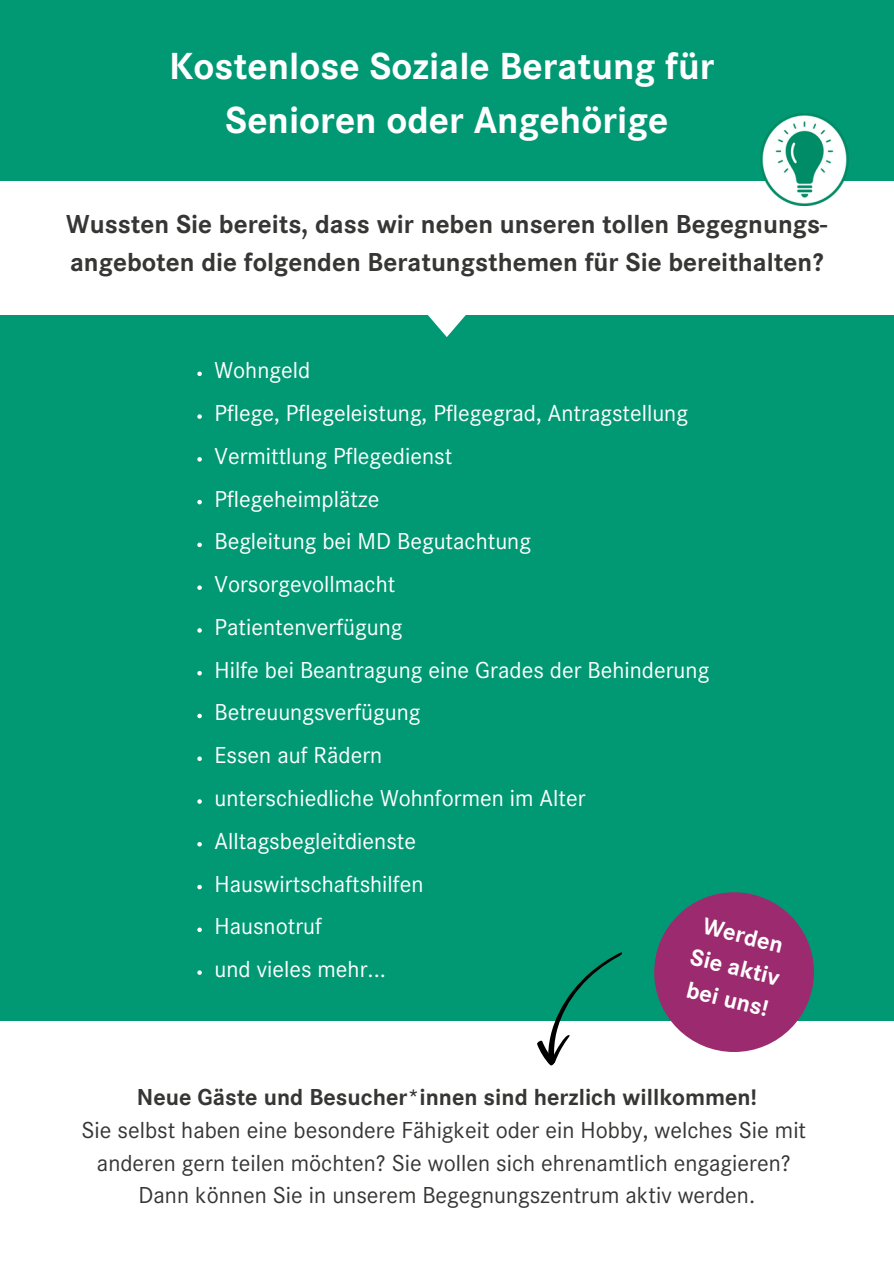
<style>
.page{position:relative;width:894px;height:1264px;background:#fff}
.page>*{position:absolute;margin:0;border:0;box-sizing:border-box;transform-origin:0 0}
.t1{font:700 39.15px/54.4px "Corporate S";color:#fff;text-align:center}
.t2{font:700 27px/37.2px "Corporate S";color:#363635}
.t3{font:700 24.3px/32.7px "Corporate S";color:#fff}
.t4{font:24px "Corporate S";color:#fff}
.t5{font:24px "Corporate S";color:#363635}
.t6{font:700 24px "Corporate S";color:#363635}
</style>
<div class="page">
<div style="left:0;top:0;width:893px;height:1263px;background:#019973"></div>
<div style="left:0;top:181px;width:893px;height:134px;background:#fff"></div>
<div style="left:0;top:1020px;width:893px;height:243px;background:#fff"></div>
<svg style="left:428px;top:315px;width:38px;height:22px"></svg>
<img style="left:760px;top:113px;width:87px;height:92px">
<svg style="left:197px;top:371px;width:5px;height:5px"></svg>
<svg style="left:197px;top:414px;width:5px;height:5px"></svg>
<svg style="left:197px;top:457px;width:5px;height:4px"></svg>
<svg style="left:197px;top:500px;width:5px;height:4px"></svg>
<svg style="left:197px;top:542px;width:5px;height:5px"></svg>
<svg style="left:197px;top:585px;width:5px;height:5px"></svg>
<svg style="left:197px;top:628px;width:5px;height:4px"></svg>
<svg style="left:197px;top:671px;width:5px;height:4px"></svg>
<svg style="left:197px;top:713px;width:5px;height:5px"></svg>
<svg style="left:197px;top:756px;width:5px;height:5px"></svg>
<svg style="left:197px;top:799px;width:5px;height:4px"></svg>
<svg style="left:197px;top:842px;width:5px;height:4px"></svg>
<svg style="left:197px;top:884px;width:5px;height:5px"></svg>
<svg style="left:197px;top:927px;width:5px;height:5px"></svg>
<svg style="left:197px;top:970px;width:5px;height:4px"></svg>
<div style="left:654px;top:892px;width:159px;height:159px;background:#9c2a6f;border-radius:50%"></div>
<svg style="left:525px;top:952px;width:107px;height:114px"></svg>
<p class="t1" style="left:169px;top:45px;width:547px">Kostenlose Soziale Beratung für<br>Senioren oder Angehörige</p>
<p class="t2" style="left:66px;top:210px;width:762px">Wussten Sie bereits, dass wir neben unseren tollen Begegnungs&shy;angeboten die folgenden Beratungsthemen für Sie bereithalten?</p>
<h1 class="t4" style="left:214px;top:362px;width:97px">Wohngeld</h1>
<p class="t4" style="left:214px;top:405px;width:475px">Pflege, Pflegeleistung, Pflegegrad, Antragstellung</p>
<h2 class="t4" style="left:214px;top:448px;width:239px">Vermittlung Pflegedienst</h2>
<p class="t4" style="left:214px;top:490px;width:166px">Pflegeheimplätze</p>
<p class="t4" style="left:214px;top:533px;width:318px">Begleitung bei MD Begutachtung</p>
<p class="t4" style="left:214px;top:576px;width:182px">Vorsorgevollmacht</p>
<p class="t4" style="left:214px;top:619px;width:189px">Patientenverfügung</p>
<p class="t4" style="left:214px;top:661px;width:496px">Hilfe bei Beantragung eine Grades der Behinderung</p>
<p class="t4" style="left:214px;top:704px;width:207px">Betreuungsverfügung</p>
<p class="t4" style="left:214px;top:747px;width:169px">Essen auf Rädern</p>
<p class="t4" style="left:214px;top:790px;width:372px">unterschiedliche Wohnformen im Alter</p>
<p class="t4" style="left:214px;top:832px;width:203px">Alltagsbegleitdienste</p>
<p class="t4" style="left:214px;top:875px;width:210px">Hauswirtschaftshilfen</p>
<p class="t4" style="left:214px;top:918px;width:109px">Hausnotruf</p>
<p class="t4" style="left:214px;top:961px;width:173px">und vieles mehr...</p>
<p class="t3" style="left:701px;top:912px;width:93px;rotate:14deg">Werden<br>Sie aktiv bei uns!</p>
<p class="t6" style="left:137px;top:1089px;width:621px">Neue Gäste und Besucher*innen sind herzlich willkommen!</p>
<p class="t5" style="left:81px;top:1121px;width:726px">Sie selbst haben eine besondere Fähigkeit oder ein Hobby, welches Sie mit</p>
<h2 class="t5" style="left:97px;top:1154px;width:695px">anderen gern teilen möchten? Sie wollen sich ehrenamtlich engagieren?</h2>
<p class="t5" style="left:138px;top:1187px;width:618px">Dann können Sie in unserem Begegnungszentrum aktiv werden.</p>
</div>
